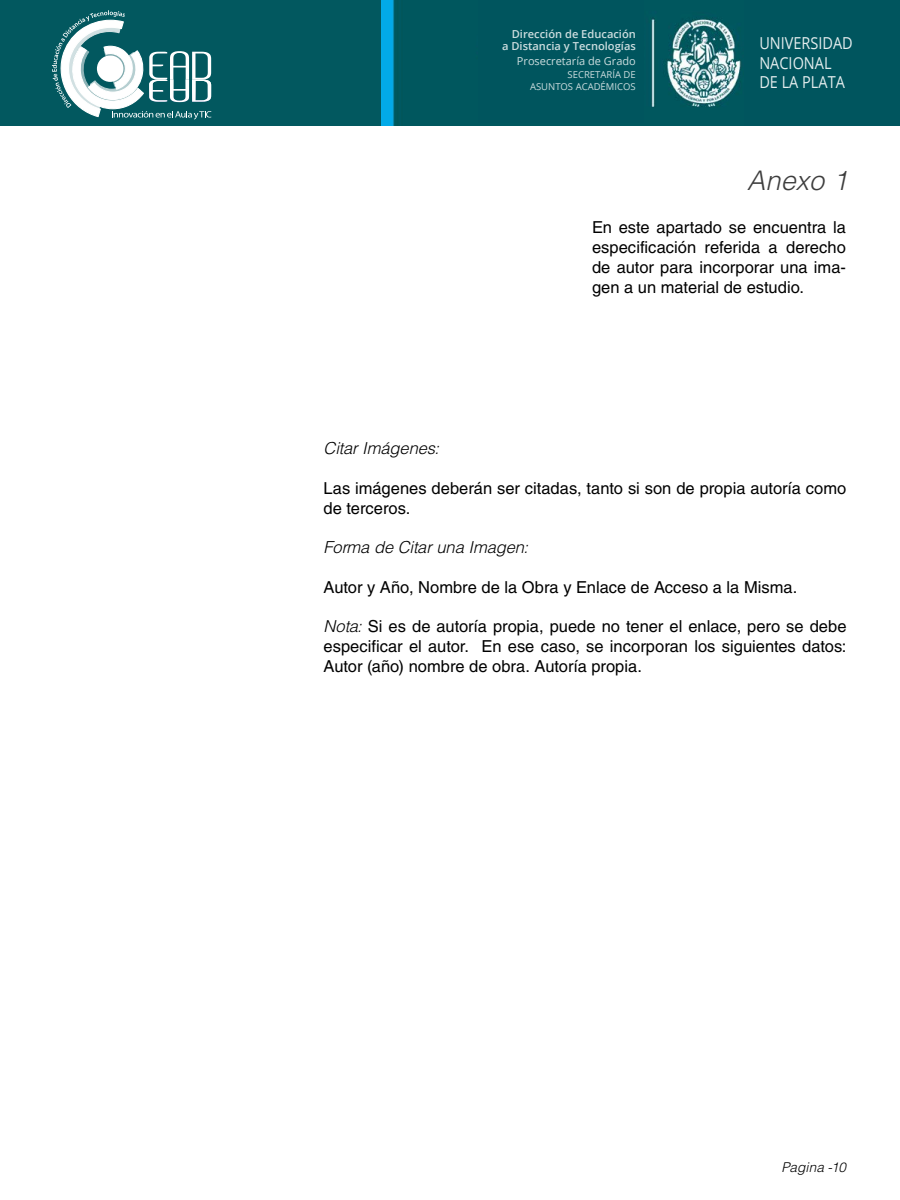
<style>
.page{position:relative;width:900px;height:1200px;background:#fff}
.page>*{position:absolute;margin:0;border:0;box-sizing:border-box;transform-origin:0 0}
.t1{font:italic 300 27px "Helvetica LT Std";letter-spacing:.005em;color:#3d3d3d}
.t2{font:16.5px/19.8px "Helvetica LT Std";color:#000;text-align:justify}
.t3{font:italic 300 16.5px "Helvetica LT Std";letter-spacing:-.005em;color:#000}
.t4{font:16.5px/19.8px "Open Sans";color:rgb(255 255 255/.9);scale:.88 1}
.t5{font:italic 300 13.5px "Helvetica LT Std";letter-spacing:.005em;color:#000}
.t6{font:600 10.95px/11.6px "Open Sans";color:rgb(255 255 255/.8);text-align:right}
.t7{font:10.95px "Open Sans";color:rgb(255 255 255/.8)}
.t8{font:9.45px/11.9px "Open Sans";color:rgb(255 255 255/.8);text-align:right}
.s1{font-weight:300;font-style:italic}
</style>
<div class="page">
<img style="left:381px;top:0;width:363px;height:125px">
<div style="left:744px;top:0;width:156px;height:125px;background:#00555e"></div>
<div style="left:478px;top:0;width:166px;height:122px;background:#00555e"></div>
<div style="left:0;top:0;width:381px;height:125px;background:#02585f"></div>
<svg style="left:52px;top:10px;width:159px;height:109px"></svg>
<p class="t6" style="left:502px;top:28px;width:135px">Dirección de Educación<br>a Distancia y Tecnologías</p>
<p class="t7" style="left:517px;top:53px;width:120px">Prosecretaría de Grado</p>
<p class="t8" style="left:530px;top:68px;width:107px">SECRETARÍA DE<br>ASUNTOS ACADÉMICOS</p>
<p class="t4" style="left:759px;top:33px;width:108px">UNIVERSIDAD<br>NACIONAL<br>DE LA PLATA</p>
<h1 class="t1" style="left:747px;top:163px;width:102px">Anexo 1</h1>
<p class="t2" style="left:592px;top:218px;width:256px">En este apartado se encuentra la especificación referida a derecho de autor para incorporar una ima&shy;gen a un material de estudio.</p>
<p class="t3" style="left:324px;top:438px;width:117px">Citar Imágenes:</p>
<p class="t2" style="left:324px;top:478px;width:524px">Las imágenes deberán ser citadas, tanto si son de propia autoría como de terceros.</p>
<p class="t3" style="left:324px;top:537px;width:206px">Forma de Citar una Imagen:</p>
<p class="t2" style="left:324px;top:577px;width:475px">Autor y Año, Nombre de la Obra y Enlace de Acceso a la Misma.</p>
<p class="t2" style="left:324px;top:617px;width:525px"><span class="s1">Nota:</span> Si es de autoría propia, puede no tener el enlace, pero se debe especificar el autor. En ese caso, se incorporan los siguientes datos:<br>Autor (año) nombre de obra. Autoría propia.</p>
<p class="t5" style="left:782px;top:1159px;width:66px">Pagina -10</p>
</div>
